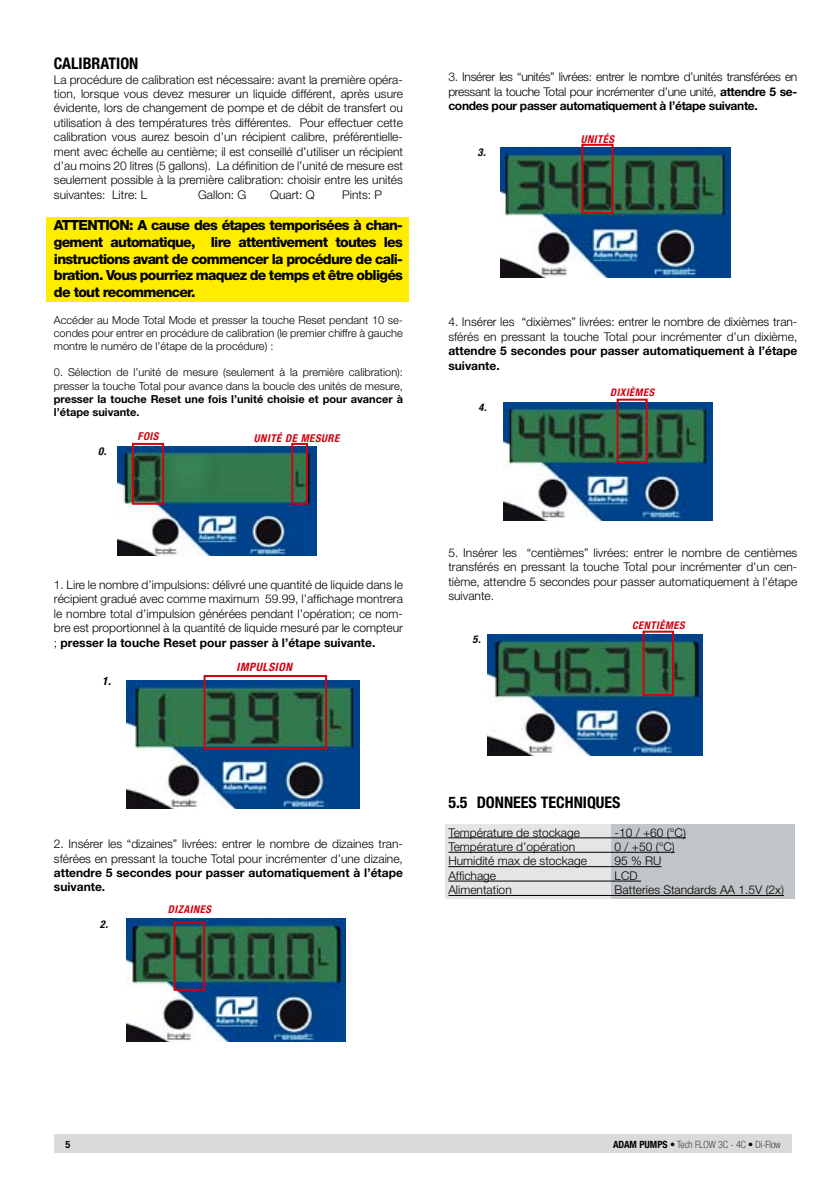
<style>
.page{position:relative;width:840px;height:1191px;background:#fff}
.page>*{position:absolute;margin:0;border:0;box-sizing:border-box;transform-origin:0 0}
.t1{font:700 condensed 16px "Helvetica Neue";color:#000}
.t2{font:800 14px/16.8px "Helvetica Neue";letter-spacing:-.05em;color:#000;text-align:justify}
.t3{font:300 12px/14.4px "Helvetica Neue";color:#000;text-align:justify}
.t4{font:700 12px/14.4px "Helvetica Neue";color:#000}
.t5{font:italic 700 condensed 11.6px "Helvetica Neue";color:#d1010e}
.t6{font:italic 700 condensed 11.6px "Helvetica Neue";color:#000}
.t7{font:300 11px/13.2px "Helvetica Neue";color:#000;text-align:justify}
.t8{font:700 11px/13.2px "Helvetica Neue";color:#000}
.t9{font:italic 700 condensed 10.8px "Helvetica Neue";letter-spacing:.05em;color:#d1010e}
.t10{font:italic 700 condensed 10.8px "Helvetica Neue";color:#000}
.t11{font:italic 700 condensed 10.6px "Helvetica Neue";letter-spacing:.05em;color:#d1010e}
.t12{font:italic 700 condensed 10.6px "Helvetica Neue";color:#000}
.t13{font:italic 700 condensed 10.4px "Helvetica Neue";color:#d1010e}
.t14{font:italic 700 condensed 10.4px "Helvetica Neue";color:#000}
.t15{font:100 condensed 10px "Helvetica Neue";color:#000}
.t16{font:700 condensed 10px "Helvetica Neue";color:#000}
.s1{font-weight:700}
</style>
<div class="page">
<div style="left:46px;top:217px;width:362px;height:85px;background:#ffed00"></div>
<div style="left:445px;top:824px;width:189px;height:74px;background:#e3e5e6"></div>
<div style="left:610px;top:824px;width:184px;height:74px;background:#c2c5c7"></div>
<div style="left:54px;top:1134px;width:737px;height:19px;background:#d8dadc"></div>
<img style="left:126px;top:680px;width:233px;height:128px">
<div style="left:203px;top:675px;width:124px;height:74px;border:2px solid #d1010e"></div>
<img style="left:126px;top:918px;width:219px;height:123px">
<div style="left:173px;top:921px;width:32px;height:69px;border:2px solid #d1010e"></div>
<img style="left:500px;top:148px;width:230px;height:130px">
<div style="left:581px;top:144px;width:32px;height:70px;border:2px solid #d1010e"></div>
<img style="left:503px;top:403px;width:209px;height:118px">
<div style="left:616px;top:399px;width:31px;height:64px;border:2px solid #d1010e"></div>
<img style="left:487px;top:635px;width:215px;height:120px">
<div style="left:642px;top:630px;width:31px;height:66px;border:2px solid #d1010e"></div>
<img style="left:118px;top:446px;width:198px;height:110px">
<div style="left:132px;top:443px;width:32px;height:62px;border:2px solid #d1010e"></div>
<div style="left:291px;top:443px;width:17px;height:62px;border:2px solid #d1010e"></div>
<hr style="left:448px;top:837px;width:237px;height:1px;background:#000">
<hr style="left:448px;top:852px;width:226px;height:1px;background:#000">
<hr style="left:448px;top:866px;width:213px;height:1px;background:#000">
<hr style="left:448px;top:880px;width:192px;height:1px;background:#000">
<hr style="left:448px;top:895px;width:335px;height:1px;background:#000">
<h1 class="t1" style="left:54px;top:54px;width:86px">CALIBRATION</h1>
<p class="t3" style="left:54px;top:72px;width:350px">La procédure de calibration est nécessaire: avant la première opéra&shy;tion, lorsque vous devez mesurer un liquide différent, après usure évidente, lors de changement de pompe et de débit de transfert ou utilisation à des températures très différentes. Pour effectuer cette calibration vous aurez besoin d’un récipient calibre, préférentielle&shy;ment avec échelle au centième; il est conseillé d’utiliser un récipient d’au moins 20 litres (5 gallons). La définition de l’unité de mesure est seulement possible à la première calibration: choisir entre les unités suivantes: Litre: L</p>
<p class="t3" style="left:198px;top:187px;width:50px">Gallon: G</p>
<p class="t3" style="left:270px;top:187px;width:46px">Quart: Q</p>
<p class="t3" style="left:342px;top:187px;width:41px">Pints: P</p>
<p class="t2" style="left:54px;top:216px;width:350px">ATTENTION: A cause des étapes temporisées à chan&shy;gement automatique, lire attentivement toutes les instructions avant de commencer la procédure de cali&shy;bration. Vous pourriez maquez de temps et être obligés de tout recommencer.</p>
<p class="t7" style="left:54px;top:313px;width:350px">Accéder au Mode Total Mode et presser la touche Reset pendant 10 se&shy;condes pour entrer en procédure de calibration (le premier chiffre à gauche montre le numéro de l’étape de la procédure) :</p>
<p class="t7" style="left:54px;top:366px;width:350px">0. Sélection de l’unité de mesure (seulement à la première calibration): presser la touche Total pour avance dans la boucle des unités de mesure,</p>
<p class="t8" style="left:54px;top:392px;width:350px">presser la touche Reset une fois l’unité choisie et pour avancer à l’étape suivante.</p>
<p class="t10" style="left:98px;top:445px;width:10px">0.</p>
<p class="t9" style="left:137px;top:430px;width:7px">FOIS</p>
<p class="t9" style="left:254px;top:431px;width:55px">UNITÉ DE MES</p>
<p class="t9" style="left:321px;top:431px;width:14px">URE</p>
<p class="t3" style="left:54px;top:577px;width:350px">1. Lire le nombre d’impulsions: délivré une quantité de liquide dans le récipient gradué avec comme maximum 59.99, l’affichage montrera le nombre total d’impulsion générées pendant l’opération; ce nom&shy;bre est proportionnel à la quantité de liquide mesuré par le compteur ; <span class="s1">presser la touche Reset pour passer à l’étape suivante.</span></p>
<p class="t6" style="left:102px;top:674px;width:10px">1.</p>
<p class="t5" style="left:236px;top:659px;width:33px">IMPULSIO</p>
<p class="t5" style="left:285px;top:659px;width:8px">N</p>
<p class="t3" style="left:54px;top:836px;width:350px">2. Insérer les “dizaines” livrées: entrer le nombre de dizaines tran&shy;sférées en pressant la touche Total pour incrémenter d’une dizaine,</p>
<p class="t4" style="left:54px;top:865px;width:350px">attendre 5 secondes pour passer automatiquement à l’étape suivante.</p>
<p class="t12" style="left:100px;top:917px;width:10px">2.</p>
<p class="t11" style="left:168px;top:903px;width:39px">DIZAINES</p>
<p class="t3" style="left:448px;top:70px;width:350px">3. Insérer les “unités” livrées: entrer le nombre d’unités transférées en pressant la touche Total pour incrémenter d’une unité, <span class="s1">attendre 5 se&shy;condes pour passer automatiquement à l’étape suivante.</span></p>
<p class="t10" style="left:477px;top:146px;width:10px">3.</p>
<p class="t9" style="left:580px;top:132px;width:36px">UNITÉS</p>
<p class="t3" style="left:448px;top:315px;width:350px">4. Insérer les “dixièmes” livrées: entrer le nombre de dixièmes tran&shy;sférés en pressant la touche Total pour incrémenter d’un dixième,</p>
<p class="t4" style="left:448px;top:343px;width:350px">attendre 5 secondes pour passer automatiquement à l’étape suivante.</p>
<p class="t14" style="left:478px;top:401px;width:10px">4.</p>
<p class="t13" style="left:610px;top:386px;width:33px">DIXIÈMES</p>
<p class="t3" style="left:448px;top:545px;width:350px">5. Insérer les “centièmes” livrées: entrer le nombre de centièmes transférés en pressant la touche Total pour incrémenter d’un cen&shy;tième, attendre 5 secondes pour passer automatiquement à l’étape suivante.</p>
<p class="t12" style="left:472px;top:632px;width:10px">5.</p>
<p class="t11" style="left:631px;top:618px;width:41px">CENTIÈMES</p>
<h1 class="t1" style="left:448px;top:792px;width:174px">5.5 DONNEES TECHNIQUES</h1>
<p class="t3" style="left:448px;top:825px;width:133px">Température de stockage</p>
<p class="t3" style="left:614px;top:825px;width:73px">-10 / +60 (°C)</p>
<p class="t3" style="left:448px;top:839px;width:128px">Température d’opération</p>
<p class="t3" style="left:614px;top:839px;width:62px">0 / +50 (°C)</p>
<p class="t3" style="left:448px;top:853px;width:140px">Humidité max de stockage</p>
<p class="t3" style="left:614px;top:853px;width:48px">95 % RU</p>
<p class="t3" style="left:448px;top:868px;width:49px">Affichage</p>
<p class="t3" style="left:614px;top:868px;width:25px">LCD</p>
<p class="t3" style="left:448px;top:882px;width:65px">Alimentation</p>
<p class="t3" style="left:614px;top:882px;width:171px">Batteries Standards AA 1.5V (2x)</p>
<p class="t16" style="left:65px;top:1138px;width:6px">5</p>
<p class="t15" style="left:612px;top:1138px;width:169px"><span class="s1">ADAM PUMPS</span> • Tech FLOW 3C - 4C • Di-Flow</p>
</div>
